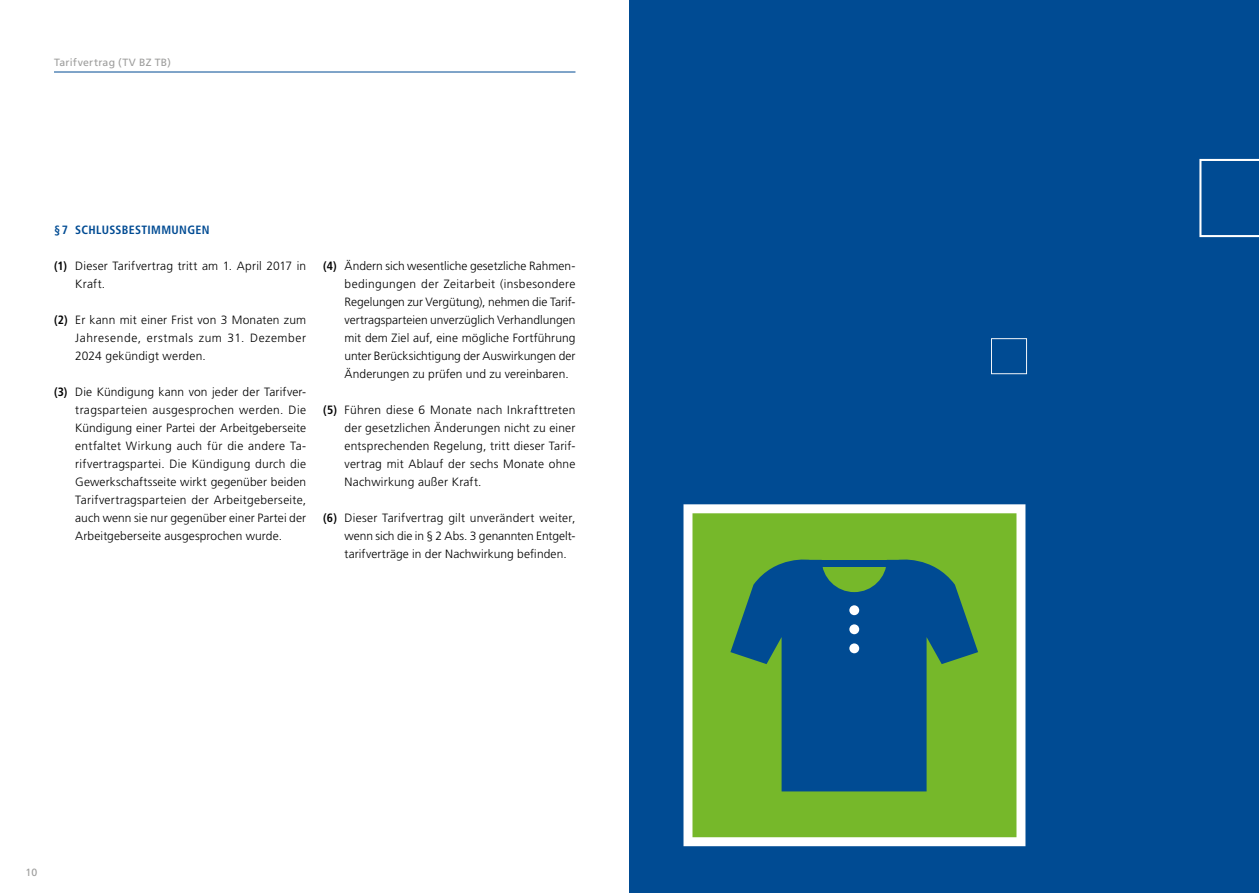
<style>
.page{position:relative;width:1259px;height:893px;background:#fff}
.page>*{position:absolute;margin:0;border:0;box-sizing:border-box;transform-origin:0 0}
.Text_8pt{font:300 12px/18px "Frutiger LT Pro";letter-spacing:.015em;color:#000;text-align:justify}
.Zwischenüberschrift_8_pf_Versal_blau{font:700 condensed 12px "Frutiger LT Pro";letter-spacing:.025em;color:#004b93}
.t1{font:10.5px "Frutiger LT Pro";letter-spacing:.025em;color:#9d9d9c}
.s1{font-weight:700;font-stretch:condensed}
</style>
<div class="page">
<hr style="left:54px;top:72px;width:521px;height:1px;background:#004b93">
<div style="left:629px;top:0;width:630px;height:893px;background:#004b93"></div>
<svg style="left:683px;top:504px;width:342px;height:342px;fill:#76b82a"></svg>
<svg style="left:991px;top:338px;width:36px;height:36px"></svg>
<svg style="left:1199px;top:159px;width:60px;height:78px"></svg>
<p class="t1" style="left:54px;top:56px;width:118px">Tarifvertrag (TV BZ TB)</p>
<p class="Zwischenüberschrift_8_pf_Versal_blau" style="left:54px;top:223px;width:157px">§ 7 SCHLUSSBESTIMMUNGEN</p>
<p class="Text_8pt" style="left:75px;top:257px;width:232px;text-indent:-21px"><span class="s1">(1)</span> Dieser Tarifvertrag tritt am 1. April 2017 in<br>Kraft.</p>
<p class="Text_8pt" style="left:75px;top:311px;width:232px;text-indent:-21px"><span class="s1">(2)</span> Er kann mit einer Frist von 3 Monaten zum Jahresende, erstmals zum 31. Dezember 2024 gekündigt werden.</p>
<p class="Text_8pt" style="left:75px;top:383px;width:232px;text-indent:-21px"><span class="s1">(3)</span> Die Kündigung kann von jeder der Tarifver&shy;tragsparteien ausgesprochen werden. Die Kündigung einer Partei der Arbeitgeberseite entfaltet Wirkung auch für die andere Ta&shy;rifvertragspartei. Die Kündigung durch die Gewerkschaftsseite wirkt gegenüber beiden Tarifvertragsparteien der Arbeitgeberseite, auch wenn sie nur gegenüber einer Partei der Arbeitgeberseite ausgesprochen wurde.</p>
<p class="Text_8pt" style="left:344px;top:257px;width:232px;text-indent:-21px"><span class="s1">(4)</span> Ändern sich wesentliche gesetzliche Rahmen&shy;bedingungen der Zeitarbeit (insbesondere Regelungen zur Vergütung), nehmen die Tarif&shy;vertragsparteien unverzüglich Verhandlungen mit dem Ziel auf, eine mögliche Fortführung unter Berücksichtigung der Auswirkungen der Änderungen zu prüfen und zu vereinbaren.</p>
<p class="Text_8pt" style="left:344px;top:401px;width:232px;text-indent:-21px"><span class="s1">(5)</span> Führen diese 6 Monate nach Inkrafttreten der gesetzlichen Änderungen nicht zu einer entsprechenden Regelung, tritt dieser Tarif&shy;vertrag mit Ablauf der sechs Monate ohne Nachwirkung außer Kraft.</p>
<p class="Text_8pt" style="left:344px;top:509px;width:232px;text-indent:-21px"><span class="s1">(6)</span> Dieser Tarifvertrag gilt unverändert weiter, wenn sich die in § 2 Abs. 3 genannten Entgelt&shy;tarifverträge in der Nachwirkung befinden.</p>
<p class="t1" style="left:26px;top:866px;width:13px">10</p>
</div>
